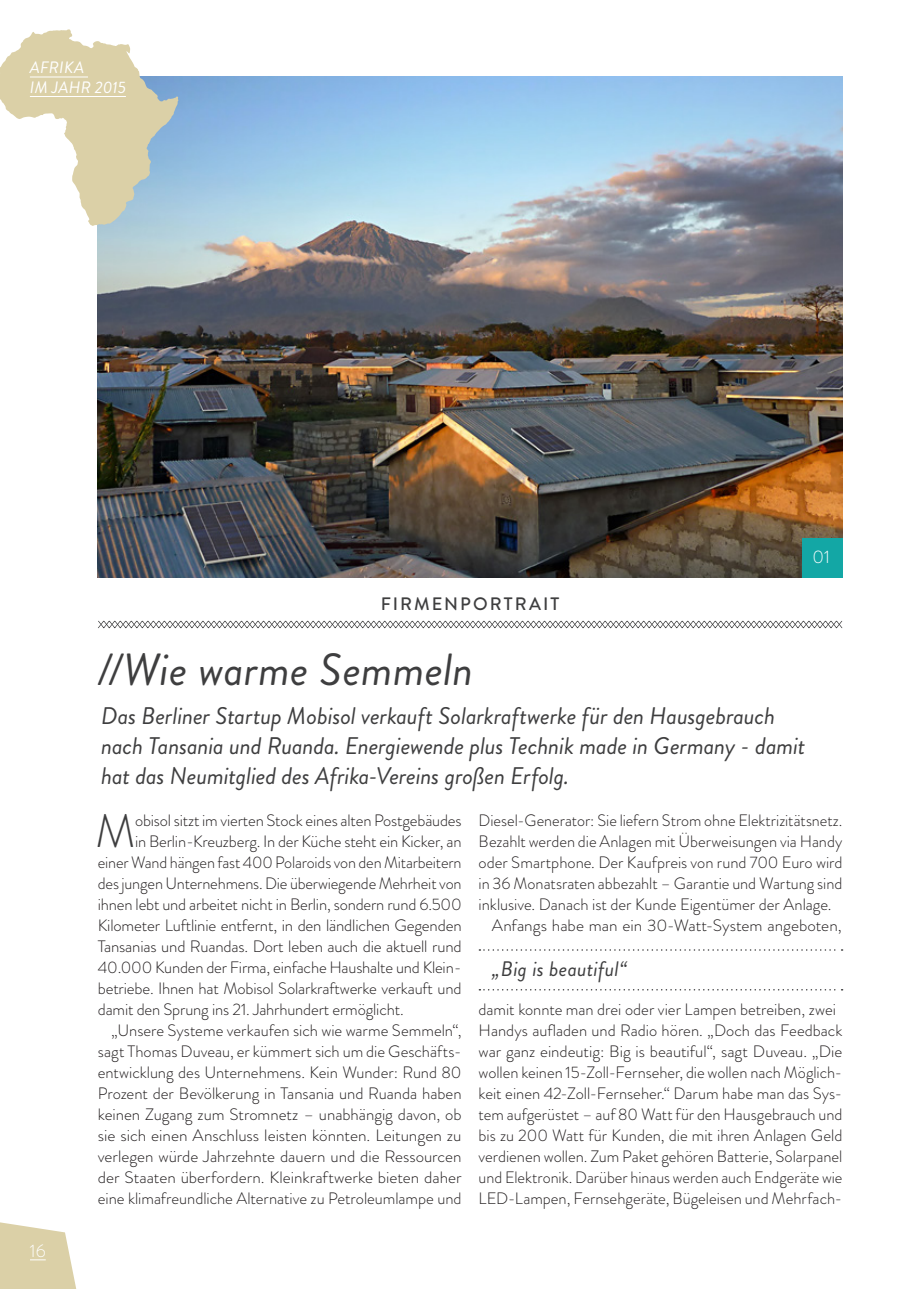
<style>
.page{position:relative;width:919px;height:1289px;background:#fff}
.page>*{position:absolute;margin:0;border:0;box-sizing:border-box;transform-origin:0 0}
.t1{font:300 46.5px "Brandon Grotesque";color:#3e3e3f}
.t2{font:italic 45px "Brandon Grotesque";letter-spacing:.005em;color:#3e3e3f}
.t3{font:italic 24px/30px "Brandon Grotesque";letter-spacing:-.005em;color:#3e3e3f}
.t4{font:italic 21px "Brandon Grotesque";letter-spacing:.01em;color:#3e3e3f}
.t5{font:500 18px "Brandon Grotesque";letter-spacing:.11em;color:#3e3e3f}
.t6{font:300 18px "Brandon Grotesque";color:#fff}
.t7{font:300 16.5px/21px "Brandon Grotesque";letter-spacing:-.005em;color:#231f20}
.t8{font:300 16.5px "Brandon Grotesque";letter-spacing:-.005em;color:#231f20;scale:1.04 1}
.t9{font:italic 16.5px/19.5px "Brandon Grotesque";letter-spacing:.015em;color:#fff}
</style>
<div class="page">
<svg style="left:0;top:1222px;width:76px;height:66px;background:#e0d7b4"></svg>
<img style="left:98px;top:77px;width:744px;height:501px">
<svg style="left:98px;top:621px;width:744px;height:7px"></svg>
<svg style="left:479px;top:949px;width:363px;height:1px"></svg>
<svg style="left:479px;top:989px;width:363px;height:1px"></svg>
<div style="left:802px;top:538px;width:40px;height:40px;background:#13a7a5"></div>
<svg style="left:0;top:29px;width:178px;height:197px"></svg>
<div style="left:30px;top:62px;width:99px;height:50px;background:#dbd0a7"></div>
<hr style="left:30px;top:77px;width:58px;height:1px;background:#fff">
<hr style="left:30px;top:96px;width:96px;height:1px;background:#fff">
<p class="t9" style="left:30px;top:58px;width:97px">AFRIKA<br>IM JAHR 2015</p>
<p class="t5" style="left:381px;top:591px;width:180px">FIRMENPORTRAIT</p>
<p class="t6" style="left:812px;top:544px;width:19px">01</p>
<h2 class="t2" style="left:98px;top:638px;width:377px">//Wie warme Semmeln</h2>
<h3 class="t3" style="left:101px;top:701px;width:706px">Das Berliner Startup Mobisol verkauft Solarkraftwerke für den Hausgebrauch nach Tansania und Ruanda. Energiewende plus Technik made in Germany - damit hat das Neumitglied des Afrika-Vereins großen Erfolg.</h3>
<p class="t6" style="left:30px;top:1238px;width:17px">16</p>
<h1 class="t1" style="left:95px;top:799px;width:41px">M</h1>
<p class="t7" style="left:135px;top:810px;width:328px">obisol sitzt im vierten Stock eines alten Postgebäudes</p>
<p class="t7" style="left:135px;top:831px;width:328px">in Berlin- Kreuzberg. In der Küche steht ein Kicker, an</p>
<p class="t7" style="left:98px;top:852px;width:365px">einer Wand hängen fast 400 Polaroids von den Mitarbeitern</p>
<p class="t7" style="left:98px;top:873px;width:365px">des jungen Unternehmens. Die überwiegende Mehrheit von</p>
<p class="t7" style="left:98px;top:894px;width:365px">ihnen lebt und arbeitet nicht in Berlin, sondern rund 6.500</p>
<p class="t7" style="left:98px;top:915px;width:365px">Kilometer Luftlinie entfernt, in den ländlichen Gegenden</p>
<p class="t7" style="left:98px;top:936px;width:365px">Tansanias und Ruandas. Dort leben auch die aktuell rund</p>
<p class="t7" style="left:98px;top:957px;width:365px">40.000 Kunden der Firma, einfache Haushalte und Klein-</p>
<p class="t7" style="left:98px;top:978px;width:365px">betriebe. Ihnen hat Mobisol Solarkraftwerke verkauft und</p>
<p class="t7" style="left:98px;top:999px;width:307px">damit den Sprung ins 21. Jahrhundert ermöglicht.</p>
<p class="t7" style="left:111px;top:1020px;width:352px">„Unsere Systeme verkaufen sich wie warme Semmeln“,</p>
<p class="t7" style="left:98px;top:1041px;width:365px">sagt Thomas Duveau, er kümmert sich um die Geschäfts-</p>
<p class="t7" style="left:98px;top:1062px;width:365px">entwicklung des Unternehmens. Kein Wunder: Rund 80</p>
<p class="t7" style="left:98px;top:1083px;width:365px">Prozent der Bevölkerung in Tansania und Ruanda haben</p>
<p class="t7" style="left:98px;top:1104px;width:365px">keinen Zugang zum Stromnetz – unabhängig davon, ob</p>
<p class="t8" style="left:98px;top:1124px;width:351px">sie sich einen Anschluss leisten könnten. Leitungen zu</p>
<p class="t7" style="left:98px;top:1146px;width:365px">verlegen würde Jahrzehnte dauern und die Ressourcen</p>
<p class="t7" style="left:98px;top:1167px;width:365px">der Staaten überfordern. Kleinkraftwerke bieten daher</p>
<p class="t7" style="left:98px;top:1188px;width:365px">eine klimafreundliche Alternative zu Petroleumlampe und</p>
<p class="t7" style="left:478px;top:810px;width:365px">Diesel- Generator: Sie liefern Strom ohne Elektrizitätsnetz.</p>
<p class="t7" style="left:478px;top:831px;width:365px">Bezahlt werden die Anlagen mit Überweisungen via Handy</p>
<p class="t7" style="left:478px;top:852px;width:365px">oder Smartphone. Der Kaufpreis von rund 700 Euro wird</p>
<p class="t7" style="left:478px;top:873px;width:365px">in 36 Monatsraten abbezahlt – Garantie und Wartung sind</p>
<p class="t7" style="left:478px;top:894px;width:354px">inklusive. Danach ist der Kunde Eigentümer der Anlage.</p>
<p class="t8" style="left:492px;top:914px;width:338px">Anfangs habe man ein 30-Watt-System angeboten,</p>
<p class="t4" style="left:492px;top:954px;width:137px">„Big is beautiful“</p>
<p class="t7" style="left:478px;top:999px;width:365px">damit konnte man drei oder vier Lampen betreiben, zwei Handys aufladen und Radio hören. „Doch das Feedback war ganz eindeutig: Big is beautiful“, sagt Duveau. „Die wollen keinen 15-Zoll- Fernseher, die wollen nach Möglich&shy;keit einen 42-Zoll- Fernseher.“ Darum habe man das Sys&shy;tem aufgerüstet – auf 80 Watt für den Hausgebrauch und bis zu 200 Watt für Kunden, die mit ihren Anlagen Geld verdienen wollen. Zum Paket gehören Batterie, Solarpanel und Elektronik. Darüber hinaus werden auch Endgeräte wie LED- Lampen, Fernsehgeräte, Bügeleisen und Mehrfach-</p>
</div>
